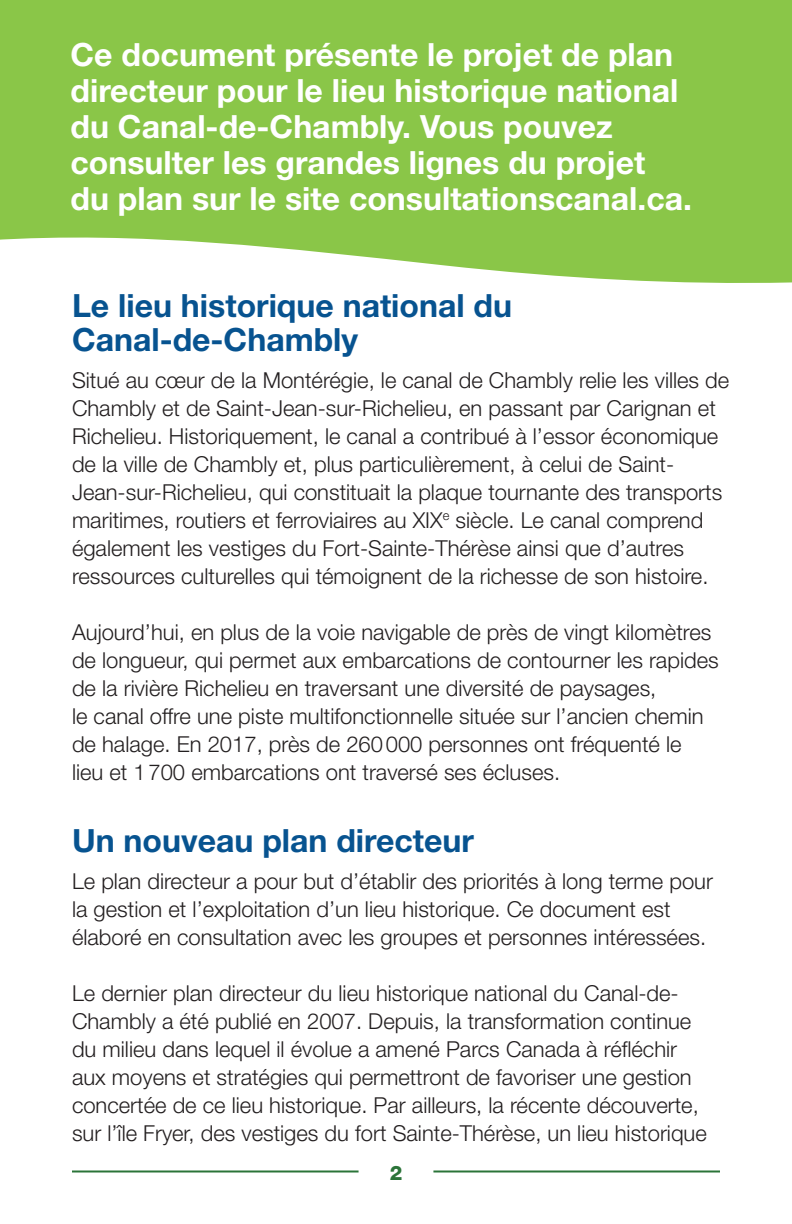
<style>
.page{position:relative;width:792px;height:1224px;background:#fff}
.page>*{position:absolute;margin:0;border:0;box-sizing:border-box;transform-origin:0 0}
.t1{font:700 32px/36px "Helvetica Neue LT Std";color:#fff}
.t2{font:700 32px/34px "Helvetica Neue LT Std";color:#075390}
.t3{font:300 22px/28px "Helvetica Neue LT Std";color:#231f20}
.t4{font:800 20px "Helvetica Neue LT Std";color:#2b7439}
</style>
<div class="page">
<hr style="left:72px;top:1170px;width:287px;height:2px;background:#2b7439">
<hr style="left:433px;top:1170px;width:287px;height:2px;background:#2b7439">
<div style="left:0;top:0;width:792px;height:220px;background:#8ac648"></div>
<div style="left:0;top:0;width:791px;height:9px;background:#8ac648"></div>
<svg style="left:0;top:220px;width:792px;height:63px;fill:#8ac648"></svg>
<h1 class="t1" style="left:71px;top:36px;width:623px">Ce document présente le projet de plan directeur pour le lieu historique national du Canal-de-Chambly. Vous pouvez consulter les grandes lignes du projet<br>du plan sur le site consultationscanal.ca.</h1>
<h1 class="t2" style="left:72px;top:287px;width:442px">Le lieu historique national du<br>Canal-de-Chambly</h1>
<p class="t3" style="left:72px;top:365px;width:659px">Situé au cœur de la Montérégie, le canal de Chambly relie les villes de Chambly et de Saint-Jean-sur-Richelieu, en passant par Carignan et Richelieu. Historiquement, le canal a contribué à l’essor économique de la ville de Chambly et, plus particulièrement, à celui de Saint-Jean-sur-Richelieu, qui constituait la plaque tournante des transports maritimes, routiers et ferroviaires au XIX<sup>e</sup> siècle. Le canal comprend également les vestiges du Fort-Sainte-Thérèse ainsi que d’autres ressources culturelles qui témoignent de la richesse de son histoire.</p>
<p class="t3" style="left:72px;top:617px;width:648px">Aujourd’hui, en plus de la voie navigable de près de vingt kilomètres de longueur, qui permet aux embarcations de contourner les rapides de la rivière Richelieu en traversant une diversité de paysages,<br>le canal offre une piste multifonctionnelle située sur l’ancien chemin de halage. En 2017, près de 260000 personnes ont fréquenté le<br>lieu et 1700 embarcations ont traversé ses écluses.</p>
<h1 class="t2" style="left:72px;top:822px;width:403px">Un nouveau plan directeur</h1>
<p class="t3" style="left:72px;top:866px;width:643px">Le plan directeur a pour but d’établir des priorités à long terme pour la gestion et l’exploitation d’un lieu historique. Ce document est élaboré en consultation avec les groupes et personnes intéressées.</p>
<p class="t3" style="left:72px;top:978px;width:636px">Le dernier plan directeur du lieu historique national du Canal-de-Chambly a été publié en 2007. Depuis, la transformation continue du milieu dans lequel il évolue a amené Parcs Canada à réfléchir aux moyens et stratégies qui permettront de favoriser une gestion concertée de ce lieu historique. Par ailleurs, la récente découverte, sur l’île Fryer, des vestiges du fort Sainte-Thérèse, un lieu historique</p>
<p class="t4" style="left:390px;top:1161px;width:14px">2</p>
</div>
